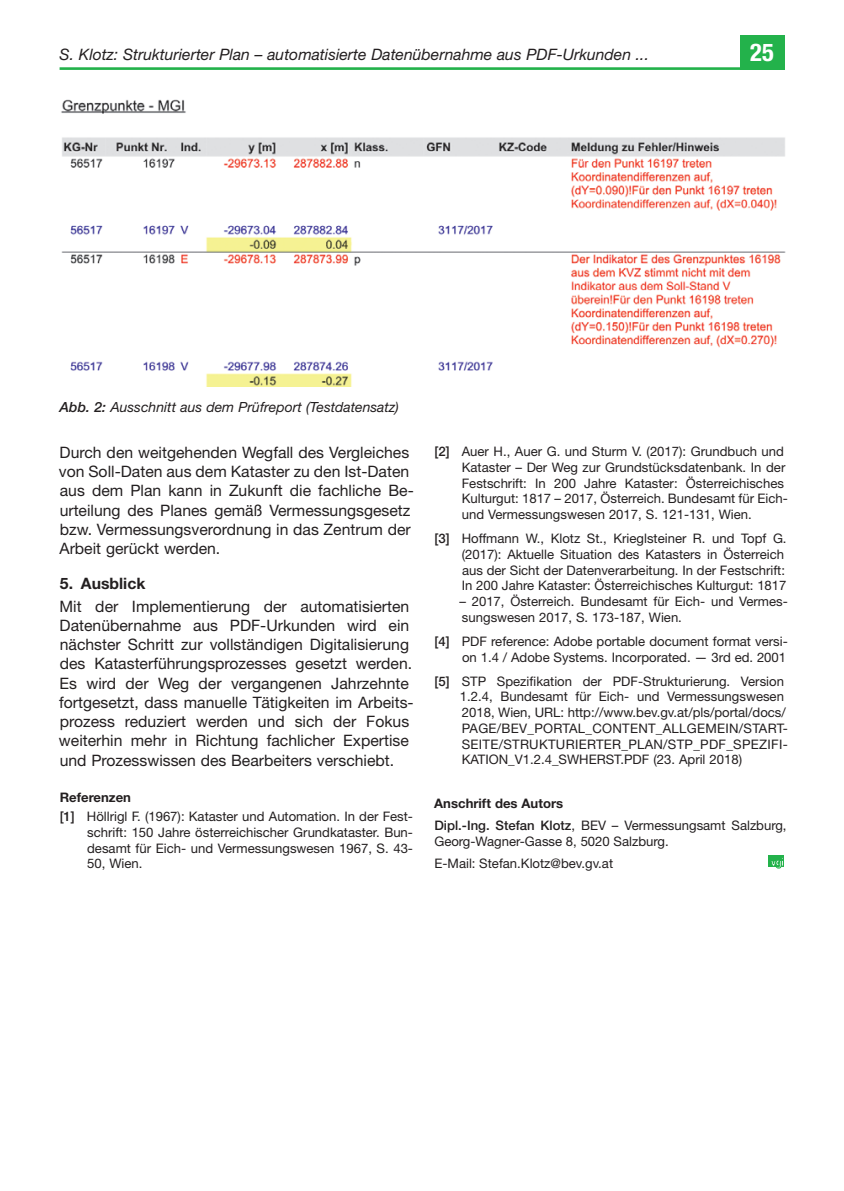
<style>
.page{position:relative;width:844px;height:1191px;background:#fff}
.page>*{position:absolute;margin:0;border:0;box-sizing:border-box;transform-origin:0 0}
.t1{font:700 condensed 24.5px "Helvetica Neue LT Std";color:#fff}
.t2{font:15.75px/19.2px "Helvetica Neue LT Std";color:#231f20}
.t3{font:italic 15.75px "Helvetica Neue LT Std";color:#231f20}
.t4{font:700 15.75px "Helvetica Neue LT Std";color:#231f20}
.t5{font:italic 14px "Helvetica Neue LT Std";color:#231f20}
.t6{font:13.12px/15.8px "Helvetica Neue LT Std";color:#231f20}
.s1{font-weight:500}
.s2{font-weight:700}
</style>
<div class="page">
<hr style="left:60px;top:67px;width:724px;height:3px;background:#23b24b">
<div style="left:739px;top:35px;width:45px;height:35px;background:#23b24b"></div>
<div style="left:768px;top:855px;width:16px;height:12px;background:#23b24b"></div>
<svg style="left:771px;top:858px;width:12px;height:10px"></svg>
<img style="left:61px;top:99px;width:725px;height:287px">
<p class="t3" style="left:60px;top:44px;width:591px">S. Klotz: Strukturierter Plan – automatisierte Datenübernahme aus PDF-Urkunden ...</p>
<h1 class="t1" style="left:749px;top:38px;width:26px">25</h1>
<p class="t5" style="left:60px;top:398px;width:341px"><span class="s1">Abb. 2:</span> Ausschnitt aus dem Prüfreport (Testdatensatz)</p>
<p class="t2" style="left:59px;top:442px;width:356px">Durch den weitgehenden Wegfall des Vergleiches von Soll-Daten aus dem Kataster zu den Ist-Daten aus dem Plan kann in Zukunft die fachliche Be&shy;urteilung des Planes gemäß Vermessungsgesetz bzw. Vermessungsverordnung in das Zentrum der Arbeit gerückt werden.</p>
<p class="t4" style="left:60px;top:573px;width:87px">5. Ausblick</p>
<p class="t2" style="left:59px;top:596px;width:356px">Mit der Implementierung der automatisierten Datenübernahme aus PDF-Urkunden wird ein nächster Schritt zur vollständigen Digitalisierung des Katasterführungsprozesses gesetzt werden.<br>Es wird der Weg der vergangenen Jahrzehnte fortgesetzt, dass manuelle Tätigkeiten im Arbeits&shy;prozess reduziert werden und sich der Fokus weiterhin mehr in Richtung fachlicher Expertise und Prozesswissen des Bearbeiters verschiebt.</p>
<p class="t6" style="left:60px;top:787px;width:355px;line-height:19.4px"><span class="s2">Referenzen<br></span><span class="s1">[1]</span> Höllrigl F. (1967): Kataster und Automation. In der Fest-</p>
<p class="t6" style="left:87px;top:824px;width:327px;text-align:justify">schrift: 150 Jahre österreichischer Grundkataster. Bun&shy;desamt für Eich- und Vermessungswesen 1967, S. 43- 50, Wien.</p>
<p class="t6" style="left:461px;top:443px;width:327px;text-indent:-27px"><span class="s1">[2]</span> Auer H., Auer G. und Sturm V. (2017): Grundbuch und Kataster – Der Weg zur Grundstücksdatenbank. In der Festschrift: In 200 Jahre Kataster: Österreichisches Kulturgut: 1817 – 2017, Österreich. Bundesamt für Eich&shy;und Vermessungswesen 2017, S. 121-131, Wien.</p>
<p class="t6" style="left:461px;top:530px;width:326px;text-indent:-27px"><span class="s1">[3]</span> Hoffmann W., Klotz St., Krieglsteiner R. und Topf G. (2017): Aktuelle Situation des Katasters in Österreich aus der Sicht der Datenverarbeitung. In der Festschrift:<br>In 200 Jahre Kataster: Österreichisches Kulturgut: 1817</p>
<p class="t6" style="left:459px;top:593px;width:330px">– 2017, Österreich. Bundesamt für Eich- und Vermes&shy;sungswesen 2017, S. 173-187, Wien.</p>
<p class="t6" style="left:434px;top:633px;width:355px;text-align:right"><span class="s1">[4]</span> PDF reference: Adobe portable document format versi&shy;on 1.4 / Adobe Systems. Incorporated. — 3rd ed. 2001</p>
<p class="t6" style="left:460px;top:673px;width:329px;text-indent:-25px"><span class="s1">[5]</span> STP Spezifikation der PDF-Strukturierung. Version 1.2.4, Bundesamt für Eich- und Vermessungswesen 2018, Wien, URL: http://www.bev.gv.at/pls/portal/docs/ PAGE/BEV_PORTAL_CONTENT_ALLGEMEIN/START-SEITE/STRUKTURIERTER_PLAN/STP_PDF_SPEZIFI-KATION_V1.2.4_SWHERST.PDF (23. April 2018)</p>
<p class="t6" style="left:434px;top:792px;width:353px;line-height:22.2px"><span class="s2">Anschrift des Autors<br></span><span class="s1">Dipl.-Ing. Stefan Klotz</span>, BEV – Vermessungsamt Salzburg,</p>
<p class="t6" style="left:434px;top:830px;width:236px;line-height:22.2px">Georg-Wagner-Gasse 8, 5020 Salzburg.<br>E-Mail: Stefan.Klotz@bev.gv.at</p>
</div>
